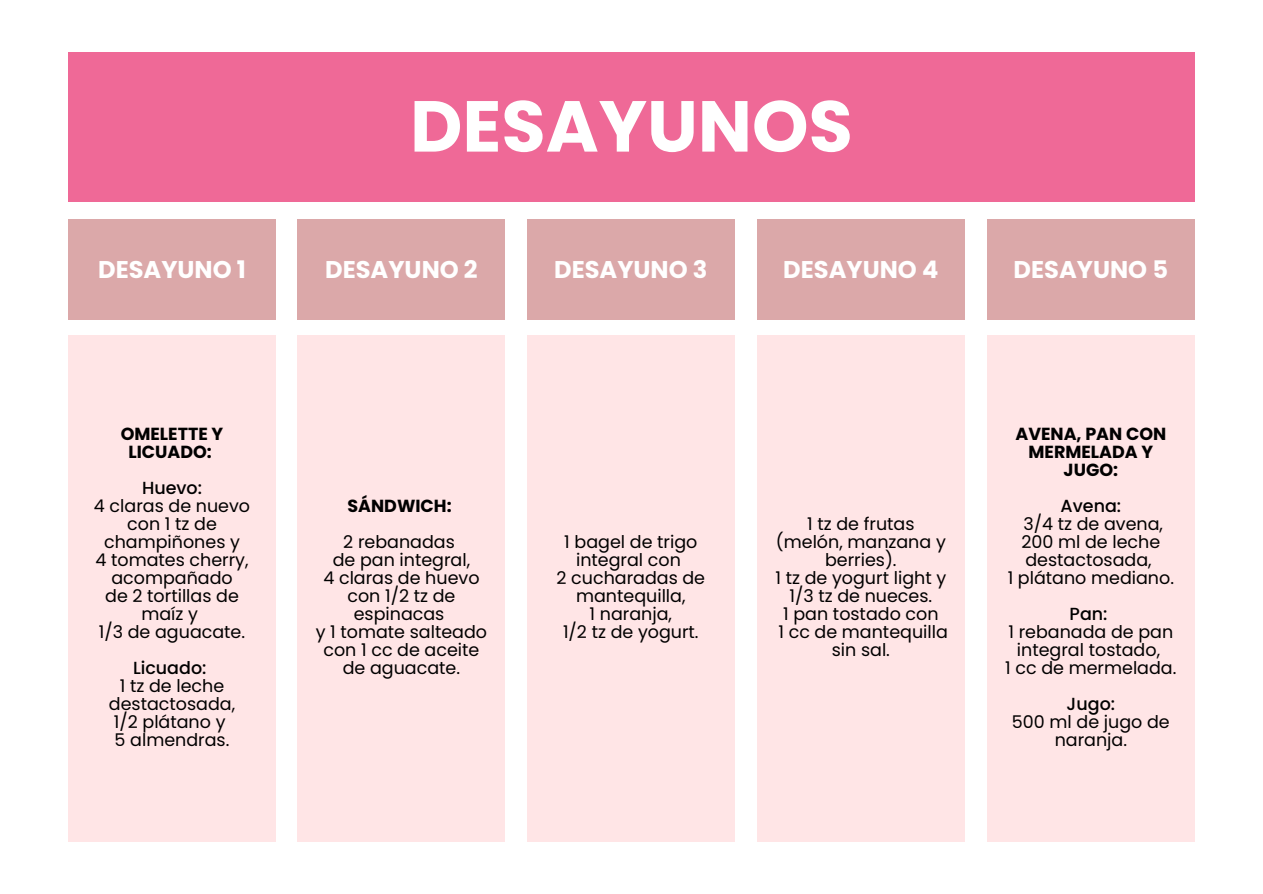
<style>
.page{position:relative;width:1263px;height:894px;background:#fff}
.page>*{position:absolute;margin:0;border:0;box-sizing:border-box;transform-origin:0 0}
.t1{font:700 72px "Poppins";color:#fff}
.t2{font:700 24.15px "Poppins";color:#fff}
.t3{font:17.55px/18px "Poppins";color:#000;text-align:center}
.t4{font:700 17.55px/18px "Poppins";color:#000;text-align:center}
.t5{font:500 17.55px "Poppins";color:#000}
</style>
<div class="page">
<div style="left:68px;top:219px;width:208px;height:100px;background:#dba8a9"></div>
<div style="left:68px;top:335px;width:208px;height:505px;background:#ffe5e6"></div>
<div style="left:298px;top:219px;width:207px;height:100px;background:#dba8a9"></div>
<div style="left:298px;top:335px;width:207px;height:505px;background:#ffe5e6"></div>
<div style="left:527px;top:219px;width:208px;height:100px;background:#dba8a9"></div>
<div style="left:527px;top:335px;width:208px;height:505px;background:#ffe5e6"></div>
<div style="left:757px;top:219px;width:208px;height:100px;background:#dba8a9"></div>
<div style="left:757px;top:335px;width:208px;height:505px;background:#ffe5e6"></div>
<div style="left:987px;top:219px;width:208px;height:100px;background:#dba8a9"></div>
<div style="left:987px;top:335px;width:208px;height:505px;background:#ffe5e6"></div>
<div style="left:68px;top:52px;width:1127px;height:150px;background:#ef6997"></div>
<h1 class="t2" style="left:98px;top:252px;width:149px">DESAYUNO 1</h1>
<p class="t4" style="left:121px;top:424px;width:104px">OMELETTE Y</p>
<p class="t4" style="left:128px;top:442px;width:85px">LICUADO:</p>
<p class="t5" style="left:142px;top:475px;width:61px">Huevo:</p>
<p class="t3" style="left:94px;top:496px;width:158px">4 claras de nuevo con 1 tz de champiñones y</p>
<p class="t3" style="left:95px;top:550px;width:155px">4 tomates cherry,</p>
<p class="t3" style="left:111px;top:568px;width:123px">acompañado</p>
<p class="t3" style="left:105px;top:586px;width:135px">de 2 tortillas de maíz y</p>
<p class="t3" style="left:99px;top:622px;width:148px">1/3 de aguacate.</p>
<p class="t5" style="left:133px;top:655px;width:75px">Licuado:</p>
<p class="t3" style="left:120px;top:676px;width:106px">1 tz de leche</p>
<p class="t3" style="left:109px;top:694px;width:128px">destactosada,</p>
<p class="t3" style="left:114px;top:712px;width:113px">1/2 plátano y</p>
<p class="t3" style="left:115px;top:730px;width:116px">5 almendras.</p>
<p class="t1" style="left:410px;top:76px;width:444px">DESAYUNOS</p>
<p class="t2" style="left:325px;top:252px;width:154px">DESAYUNO 2</p>
<p class="t2" style="left:554px;top:252px;width:155px">DESAYUNO 3</p>
<p class="t2" style="left:783px;top:252px;width:157px">DESAYUNO 4</p>
<p class="t2" style="left:1014px;top:252px;width:156px">DESAYUNO 5</p>
<p class="t4" style="left:347px;top:496px;width:106px">SÁNDWICH:</p>
<p class="t3" style="left:343px;top:532px;width:113px">2 rebanadas</p>
<p class="t3" style="left:333px;top:550px;width:139px">de pan integral,</p>
<p class="t3" style="left:323px;top:568px;width:158px">4 claras de huevo</p>
<p class="t3" style="left:347px;top:586px;width:109px">con 1/2 tz de espinacas</p>
<p class="t3" style="left:316px;top:622px;width:173px">y 1 tomate salteado</p>
<p class="t3" style="left:323px;top:640px;width:157px">con 1 cc de aceite de aguacate.</p>
<p class="t3" style="left:564px;top:532px;width:135px">1 bagel de trigo integral con</p>
<p class="t3" style="left:556px;top:568px;width:150px">2 cucharadas de mantequilla,</p>
<p class="t3" style="left:590px;top:604px;width:84px">1 naranja,</p>
<p class="t3" style="left:563px;top:622px;width:137px">1/2 tz de yogurt.</p>
<p class="t3" style="left:807px;top:514px;width:109px">1 tz de frutas</p>
<p class="t3" style="left:776px;top:532px;width:171px">(melón, manzana y</p>
<p class="t3" style="left:825px;top:550px;width:73px">berries).</p>
<p class="t3" style="left:775px;top:568px;width:172px">1 tz de yogurt light y<br>1/3 tz de nueces.</p>
<p class="t3" style="left:783px;top:604px;width:157px">1 pan tostado con</p>
<p class="t3" style="left:778px;top:622px;width:171px">1 cc de mantequilla sin sal.</p>
<p class="t4" style="left:1015px;top:424px;width:152px">AVENA, PAN CON<br>MERMELADA Y<br>JUGO:</p>
<p class="t5" style="left:1061px;top:493px;width:62px">Avena:</p>
<p class="t3" style="left:1021px;top:514px;width:143px;text-align:left">3/4 tz de avena,<br>200 ml de leche</p>
<p class="t3" style="left:1025px;top:550px;width:128px">destactosada,</p>
<p class="t3" style="left:1008px;top:568px;width:168px">1 plátano mediano.</p>
<p class="t5" style="left:1070px;top:601px;width:39px">Pan:</p>
<p class="t3" style="left:1008px;top:622px;width:166px">1 rebanada de pan integral tostado,</p>
<p class="t3" style="left:1005px;top:658px;width:173px">1 cc de mermelada.</p>
<p class="t5" style="left:1067px;top:691px;width:50px">Jugo:</p>
<p class="t3" style="left:1012px;top:712px;width:159px">500 ml de jugo de naranja.</p>
</div>
